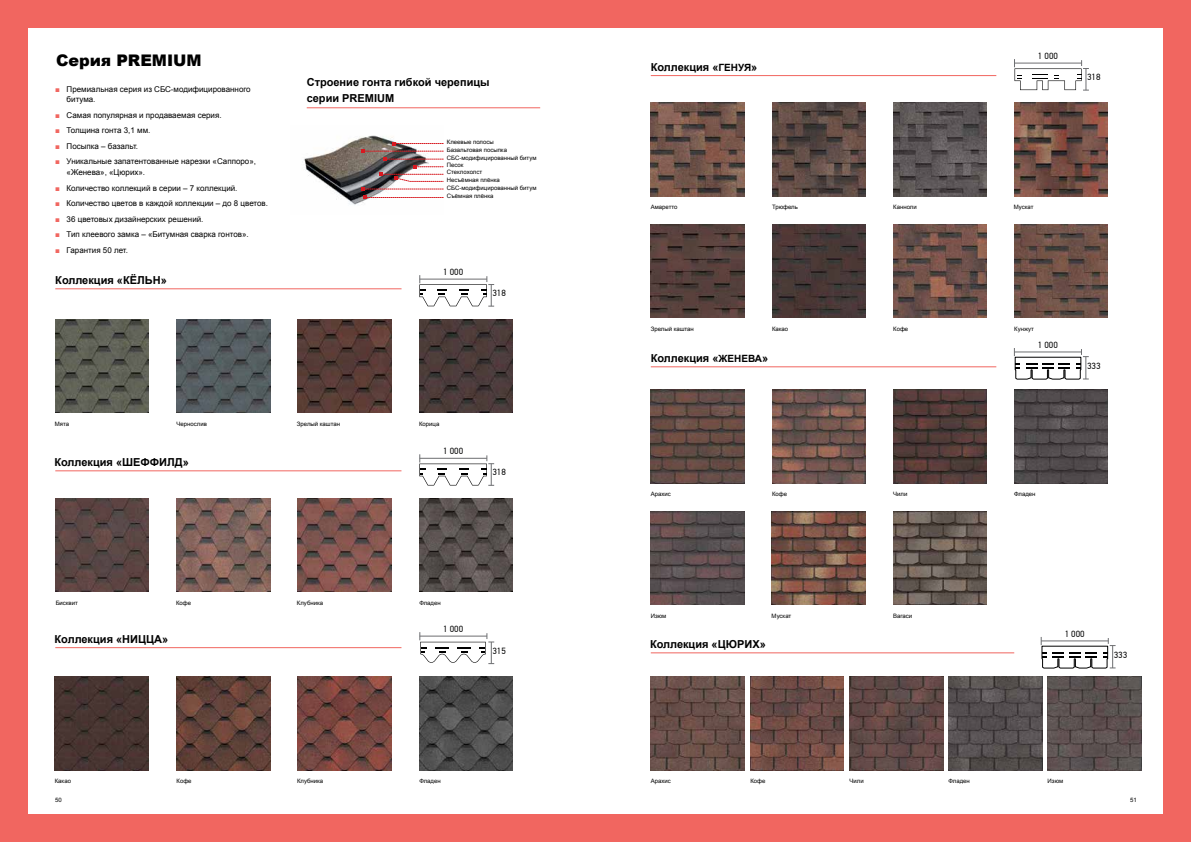
<style>
.page{position:relative;width:1191px;height:842px;background:#f16660}
.page>*{position:absolute;margin:0;border:0;box-sizing:border-box;transform-origin:0 0}
.t1{font:900 16px "Arial";color:#000}
.t2{font:700 11px/15.6px "Arial";color:#000}
.t3{font:9px "PF Din Text Pro";color:#000}
.t4{font:8px/10.4px "Arial";color:#000}
.t5{font:6px/8.3px "Arial";color:#000}
.s1{font-weight:900;color:#f16660}
.s2{font-size:10px}
</style>
<div class="page">
<div style="left:28px;top:28px;width:1134px;height:786px;background:#fff"></div>
<hr style="left:307px;top:107px;width:233px;height:1px;background:#f16660">
<hr style="left:55px;top:288px;width:346px;height:1px;background:#f16660">
<hr style="left:55px;top:470px;width:346px;height:1px;background:#f16660">
<hr style="left:55px;top:647px;width:346px;height:1px;background:#f16660">
<img style="left:304px;top:135px;width:91px;height:70px">
<svg style="left:361px;top:142px;width:82px;height:57px"></svg>
<svg style="left:419px;top:275px;width:75px;height:32px"></svg>
<img style="left:419px;top:319px;width:94px;height:94px">
<img style="left:297px;top:319px;width:94px;height:94px">
<img style="left:176px;top:319px;width:94px;height:94px">
<img style="left:55px;top:319px;width:94px;height:94px">
<svg style="left:419px;top:454px;width:75px;height:32px"></svg>
<hr style="left:419px;top:458px;width:68px;height:1px;background:#6d6e71">
<img style="left:297px;top:498px;width:94px;height:93px">
<img style="left:419px;top:498px;width:94px;height:93px">
<img style="left:55px;top:498px;width:94px;height:93px">
<img style="left:176px;top:498px;width:94px;height:93px">
<svg style="left:420px;top:632px;width:74px;height:32px"></svg>
<img style="left:419px;top:677px;width:94px;height:93px">
<img style="left:297px;top:677px;width:94px;height:93px">
<img style="left:55px;top:677px;width:93px;height:93px">
<img style="left:176px;top:677px;width:94px;height:93px">
<hr style="left:651px;top:75px;width:345px;height:1px;background:#f16660">
<hr style="left:651px;top:366px;width:345px;height:1px;background:#f16660">
<hr style="left:651px;top:652px;width:363px;height:1px;background:#f16660">
<img style="left:1014px;top:224px;width:93px;height:94px">
<img style="left:772px;top:224px;width:93px;height:94px">
<img style="left:893px;top:224px;width:93px;height:94px">
<svg style="left:1014px;top:59px;width:74px;height:32px"></svg>
<svg style="left:1014px;top:348px;width:74px;height:32px"></svg>
<img style="left:1014px;top:103px;width:93px;height:93px">
<img style="left:1014px;top:390px;width:93px;height:93px">
<img style="left:893px;top:103px;width:93px;height:93px">
<img style="left:893px;top:390px;width:93px;height:93px">
<img style="left:893px;top:511px;width:93px;height:93px">
<img style="left:651px;top:103px;width:93px;height:93px">
<img style="left:651px;top:224px;width:93px;height:94px">
<img style="left:651px;top:390px;width:93px;height:93px">
<img style="left:651px;top:511px;width:93px;height:93px">
<img style="left:772px;top:103px;width:93px;height:93px">
<img style="left:772px;top:390px;width:93px;height:93px">
<img style="left:771px;top:511px;width:94px;height:93px">
<svg style="left:1041px;top:637px;width:74px;height:32px"></svg>
<img style="left:948px;top:677px;width:94px;height:93px">
<img style="left:849px;top:677px;width:94px;height:93px">
<img style="left:651px;top:677px;width:93px;height:93px">
<img style="left:1047px;top:677px;width:94px;height:93px">
<img style="left:750px;top:677px;width:94px;height:93px">
<h1 class="t1" style="left:56px;top:48px;width:147px">Серия PREMIUM</h1>
<p class="t4" style="left:67px;top:84px;width:185px;text-indent:-11px"><span class="s1">■</span> Премиальная серия из СБС-модифицированного битума.</p>
<p class="t4" style="left:55px;top:110px;width:168px"><span class="s1">■</span> Самая популярная и продаваемая серия.</p>
<p class="t4" style="left:55px;top:125px;width:97px"><span class="s1">■</span> Толщина гонта 3,1 мм.</p>
<p class="t4" style="left:55px;top:141px;width:84px"><span class="s1">■</span> Посыпка – базальт.</p>
<p class="t4" style="left:67px;top:157px;width:191px;text-indent:-11px"><span class="s1">■</span> Уникальные запатентованные нарезки «Саппоро», «Женева», «Цюрих».</p>
<p class="t4" style="left:55px;top:183px;width:184px"><span class="s1">■</span> Количество коллекций в серии – 7 коллекций.</p>
<p class="t4" style="left:55px;top:198px;width:214px"><span class="s1">■</span> Количество цветов в каждой коллекции – до 8 цветов.</p>
<p class="t4" style="left:55px;top:214px;width:150px"><span class="s1">■</span> 36 цветовых дизайнерских решений.</p>
<p class="t4" style="left:55px;top:229px;width:195px"><span class="s1">■</span> Тип клеевого замка – «Битумная сварка гонтов».</p>
<p class="t4" style="left:55px;top:245px;width:74px"><span class="s1">■</span> Гарантия 50 лет.</p>
<h2 class="t2" style="left:55px;top:273px;width:113px">Коллекция «КЁЛЬН»</h2>
<h2 class="t2" style="left:307px;top:75px;width:184px">Строение гонта гибкой черепицы серии PREMIUM</h2>
<p class="t5" style="left:447px;top:138px;width:91px">Клеевые полосы<br>Базальтовая посыпка<br>СБС-модифицированный битум</p>
<p class="t5" style="left:447px;top:162px;width:37px;line-height:7px">Песок<br>Стеклохолст</p>
<p class="t5" style="left:447px;top:176px;width:91px;line-height:7.9px">Несъёмная плёнка<br>СБС-модифицированный битум<br>Съёмная плёнка</p>
<p class="t3" style="left:443px;top:267px;width:22px">1 000</p>
<p class="t3" style="left:492px;top:288px;width:15px">318</p>
<p class="t5" style="left:55px;top:420px;width:16px">Мята</p>
<p class="t5" style="left:176px;top:420px;width:32px">Чернослив</p>
<p class="t5" style="left:297px;top:420px;width:45px">Зрелый каштан</p>
<h2 class="t2" style="left:54px;top:455px;width:136px">Коллекция «ШЕФФИЛД»</h2>
<p class="t5" style="left:419px;top:420px;width:22px">Корица</p>
<p class="t3" style="left:443px;top:446px;width:22px">1 000</p>
<p class="t3" style="left:492px;top:467px;width:15px">318</p>
<p class="t5" style="left:56px;top:598px;width:24px">Бисквит</p>
<p class="t5" style="left:176px;top:598px;width:17px">Кофе</p>
<p class="t5" style="left:297px;top:598px;width:28px">Клубника</p>
<p class="t5" style="left:419px;top:598px;width:23px">Фладен</p>
<h2 class="t2" style="left:54px;top:632px;width:115px">Коллекция «НИЦЦА»</h2>
<p class="t3" style="left:443px;top:624px;width:22px">1 000</p>
<p class="t3" style="left:492px;top:645px;width:15px">315</p>
<p class="t5" style="left:55px;top:777px;width:18px">Какао</p>
<p class="t5" style="left:176px;top:777px;width:17px">Кофе</p>
<p class="t5" style="left:297px;top:777px;width:28px">Клубника</p>
<p class="t5" style="left:419px;top:777px;width:23px">Фладен</p>
<h2 class="t2" style="left:651px;top:60px;width:108px">Коллекция «<span class="s2">ГЕНУЯ</span>»</h2>
<p class="t3" style="left:1038px;top:51px;width:22px">1 000</p>
<p class="t3" style="left:1087px;top:72px;width:15px">318</p>
<p class="t5" style="left:651px;top:203px;width:28px">Амаретто</p>
<p class="t5" style="left:772px;top:203px;width:27px">Трюфель</p>
<p class="t5" style="left:893px;top:203px;width:25px">Канноли</p>
<p class="t5" style="left:1013px;top:203px;width:21px">Мускат</p>
<p class="t5" style="left:651px;top:325px;width:45px">Зрелый каштан</p>
<p class="t5" style="left:772px;top:325px;width:18px">Какао</p>
<p class="t5" style="left:893px;top:325px;width:17px">Кофе</p>
<p class="t5" style="left:1014px;top:325px;width:21px">Кунжут</p>
<h2 class="t2" style="left:651px;top:351px;width:119px">Коллекция «<span class="s2">ЖЕНЕВА</span>»</h2>
<p class="t3" style="left:1037px;top:340px;width:22px">1 000</p>
<p class="t3" style="left:1087px;top:361px;width:15px">333</p>
<p class="t5" style="left:651px;top:490px;width:22px">Арахис</p>
<p class="t5" style="left:1014px;top:490px;width:23px">Фладен</p>
<p class="t5" style="left:772px;top:490px;width:17px">Кофе</p>
<p class="t5" style="left:893px;top:490px;width:16px">Чили</p>
<p class="t5" style="left:651px;top:611px;width:17px">Изюм</p>
<p class="t5" style="left:771px;top:611px;width:21px">Мускат</p>
<h2 class="t2" style="left:650px;top:637px;width:117px">Коллекция «ЦЮРИХ»</h2>
<p class="t5" style="left:893px;top:611px;width:21px">Вагаси</p>
<p class="t3" style="left:1064px;top:629px;width:22px">1 000</p>
<p class="t3" style="left:1113px;top:650px;width:15px">333</p>
<p class="t5" style="left:651px;top:777px;width:22px">Арахис</p>
<p class="t5" style="left:750px;top:777px;width:17px">Кофе</p>
<p class="t5" style="left:849px;top:777px;width:16px">Чили</p>
<p class="t5" style="left:948px;top:777px;width:23px">Фладен</p>
<p class="t5" style="left:1047px;top:777px;width:17px">Изюм</p>
<p class="t5" style="left:55px;top:796px;width:8px">50</p>
<p class="t5" style="left:1130px;top:796px;width:8px">51</p>
</div>
